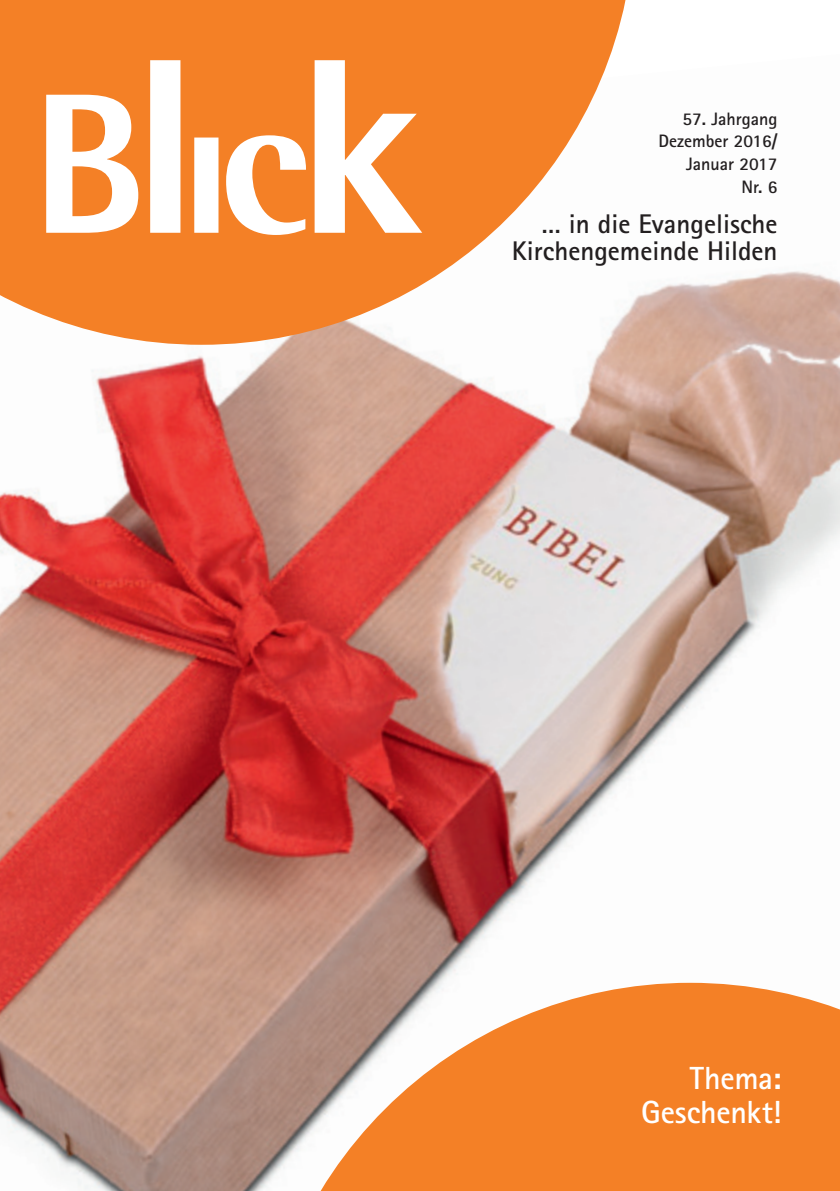
<style>
.page{position:relative;width:840px;height:1191px;background:#fff}
.page>*{position:absolute;margin:0;border:0;box-sizing:border-box;transform-origin:0 0}
.Innen__Copytext{font:700 32px "Rotis Sans Serif";letter-spacing:-.01em;color:#fff}
.t1{font:700 27px/27px "Rotis Sans Serif";color:#231f20;text-align:right}
.t2{font:700 18px/22.6px "Rotis Sans Serif";color:#231f20;text-align:right}
</style>
<div class="page">
<img style="left:0;top:271px;width:839px;height:920px">
<svg style="left:0;top:0;width:634px;height:345px"></svg>
<svg style="left:46px;top:60px;width:376px;height:175px;fill:#f48026"></svg>
<svg style="left:258px;top:982px;width:581px;height:209px;fill:#f48026"></svg>
<p class="t2" style="left:682px;top:107px;width:97px">57. Jahrgang</p>
<p class="t2" style="left:658px;top:130px;width:120px">Dezember 2016/<br>Januar 2017</p>
<p class="t2" style="left:741px;top:175px;width:37px">Nr. 6</p>
<p class="t1" style="left:511px;top:210px;width:267px">… in die Evangelische<br>Kirchengemeinde Hilden</p>
<p class="Innen__Copytext" style="left:689px;top:1057px;width:93px">Thema:</p>
<p class="Innen__Copytext" style="left:640px;top:1091px;width:142px">Geschenkt!</p>
</div>
